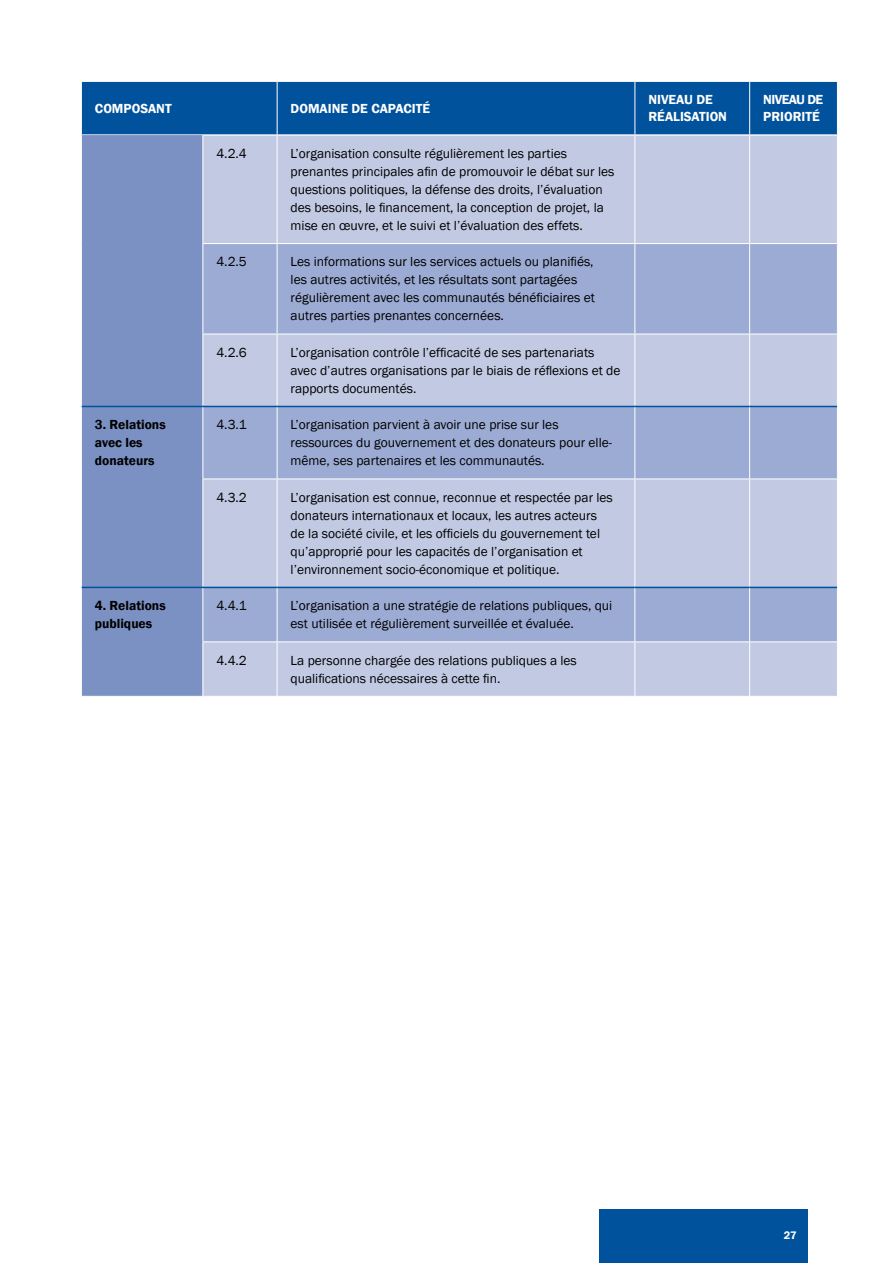
<style>
.page{position:relative;width:893px;height:1263px;background:#fff}
.page>*{position:absolute;margin:0;border:0;box-sizing:border-box;transform-origin:0 0}
.t1{font:13.5px/18px "Franklin Gothic";color:#000}
.t2{font:600 13.5px/18px "Franklin Gothic";color:#000}
.t3{font:600 13.5px/16.5px "Franklin Gothic";color:#fff}
.t4{font:600 13.5px/16.5px "Franklin Gothic";letter-spacing:-.02em;color:#fff}
.t5{font:600 11.25px "Franklin Gothic";color:#fff}
</style>
<div class="page">
<div style="left:600px;top:1209px;width:208px;height:54px;background:#00529c"></div>
<div style="left:82px;top:135px;width:120px;height:561px;background:#7b91c3"></div>
<div style="left:203px;top:136px;width:634px;height:560px;background:#c2cae3"></div>
<svg style="left:203px;top:244px;width:634px;height:397px;background:#adb9da"></svg>
<hr style="left:277px;top:135px;width:1px;height:108px;background:#fff">
<hr style="left:634px;top:135px;width:1px;height:108px;background:#fff">
<hr style="left:749px;top:135px;width:1px;height:108px;background:#fff">
<hr style="left:202px;top:243px;width:75px;height:1px;background:#fff">
<hr style="left:277px;top:244px;width:1px;height:90px;background:#fff">
<hr style="left:277px;top:243px;width:358px;height:1px;background:#fff">
<hr style="left:634px;top:244px;width:1px;height:90px;background:#fff">
<hr style="left:635px;top:243px;width:115px;height:1px;background:#fff">
<hr style="left:749px;top:244px;width:1px;height:90px;background:#fff">
<hr style="left:750px;top:243px;width:88px;height:1px;background:#fff">
<hr style="left:202px;top:334px;width:75px;height:1px;background:#fff">
<hr style="left:277px;top:334px;width:1px;height:72px;background:#fff">
<hr style="left:277px;top:334px;width:358px;height:1px;background:#fff">
<hr style="left:634px;top:334px;width:1px;height:72px;background:#fff">
<hr style="left:635px;top:334px;width:115px;height:1px;background:#fff">
<hr style="left:749px;top:334px;width:1px;height:72px;background:#fff">
<hr style="left:750px;top:334px;width:88px;height:1px;background:#fff">
<hr style="left:82px;top:406px;width:121px;height:1px;background:#00529c">
<hr style="left:203px;top:406px;width:74px;height:1px;background:#00529c">
<hr style="left:277px;top:407px;width:1px;height:72px;background:#fff">
<hr style="left:277px;top:406px;width:358px;height:1px;background:#00529c">
<hr style="left:634px;top:407px;width:1px;height:72px;background:#fff">
<hr style="left:635px;top:406px;width:115px;height:1px;background:#00529c">
<hr style="left:749px;top:407px;width:1px;height:72px;background:#fff">
<hr style="left:750px;top:406px;width:87px;height:1px;background:#00529c">
<hr style="left:202px;top:479px;width:75px;height:1px;background:#fff">
<hr style="left:277px;top:479px;width:1px;height:108px;background:#fff">
<hr style="left:277px;top:479px;width:358px;height:1px;background:#fff">
<hr style="left:634px;top:479px;width:1px;height:108px;background:#fff">
<hr style="left:635px;top:479px;width:115px;height:1px;background:#fff">
<hr style="left:749px;top:479px;width:1px;height:108px;background:#fff">
<hr style="left:750px;top:479px;width:88px;height:1px;background:#fff">
<hr style="left:82px;top:587px;width:121px;height:1px;background:#00529c">
<hr style="left:203px;top:587px;width:74px;height:1px;background:#00529c">
<hr style="left:277px;top:588px;width:1px;height:53px;background:#fff">
<hr style="left:277px;top:587px;width:358px;height:1px;background:#00529c">
<hr style="left:634px;top:588px;width:1px;height:53px;background:#fff">
<hr style="left:635px;top:587px;width:115px;height:1px;background:#00529c">
<hr style="left:749px;top:588px;width:1px;height:53px;background:#fff">
<hr style="left:750px;top:587px;width:87px;height:1px;background:#00529c">
<hr style="left:202px;top:641px;width:75px;height:1px;background:#fff">
<hr style="left:277px;top:642px;width:1px;height:54px;background:#fff">
<hr style="left:277px;top:641px;width:358px;height:1px;background:#fff">
<hr style="left:634px;top:642px;width:1px;height:54px;background:#fff">
<hr style="left:635px;top:641px;width:115px;height:1px;background:#fff">
<hr style="left:749px;top:642px;width:1px;height:54px;background:#fff">
<hr style="left:750px;top:641px;width:88px;height:1px;background:#fff">
<div style="left:82px;top:82px;width:755px;height:52px;background:#00529c"></div>
<hr style="left:277px;top:82px;width:1px;height:52px;background:#fff">
<hr style="left:634px;top:82px;width:1px;height:52px;background:#fff">
<hr style="left:749px;top:82px;width:1px;height:52px;background:#fff">
<p class="t3" style="left:95px;top:100px;width:78px">COMPOSANT</p>
<p class="t3" style="left:291px;top:100px;width:141px">DOMAINE DE CAPACITÉ</p>
<p class="t3" style="left:648px;top:92px;width:80px">NIVEAU DE<br>RÉALISATION</p>
<p class="t4" style="left:763px;top:92px;width:62px">NIVEAU DE<br>PRIORITÉ</p>
<p class="t1" style="left:216px;top:145px;width:32px">4.2.4</p>
<p class="t1" style="left:291px;top:145px;width:325px">L’organisation consulte régulièrement les parties prenantes principales afin de promouvoir le débat sur les questions politiques, la défense des droits, l’évaluation des besoins, le financement, la conception de projet, la mise en œuvre, et le suivi et l’évaluation des effets.</p>
<p class="t1" style="left:216px;top:253px;width:32px">4.2.5</p>
<p class="t1" style="left:291px;top:253px;width:306px">Les informations sur les services actuels ou planifiés, les autres activités, et les résultats sont partagées régulièrement avec les communautés bénéficiaires et autres parties prenantes concernées.</p>
<p class="t1" style="left:216px;top:344px;width:32px">4.2.6</p>
<p class="t1" style="left:291px;top:344px;width:331px">L’organisation contrôle l’efficacité de ses partenariats avec d’autres organisations par le biais de réflexions et de rapports documentés.</p>
<p class="t2" style="left:95px;top:416px;width:72px">3. Relations avec les donateurs</p>
<p class="t1" style="left:216px;top:416px;width:32px">4.3.1</p>
<p class="t1" style="left:291px;top:416px;width:323px">L’organisation parvient à avoir une prise sur les ressources du gouvernement et des donateurs pour elle&shy;même, ses partenaires et les communautés.</p>
<p class="t1" style="left:216px;top:489px;width:32px">4.3.2</p>
<p class="t1" style="left:291px;top:489px;width:324px">L’organisation est connue, reconnue et respectée par les donateurs internationaux et locaux, les autres acteurs de la société civile, et les officiels du gouvernement tel qu’approprié pour les capacités de l’organisation et l’environnement socio-économique et politique.</p>
<p class="t2" style="left:95px;top:597px;width:72px">4. Relations publiques</p>
<p class="t1" style="left:216px;top:597px;width:32px">4.4.1</p>
<p class="t1" style="left:291px;top:597px;width:323px">L’organisation a une stratégie de relations publiques, qui est utilisée et régulièrement surveillée et évaluée.</p>
<p class="t1" style="left:216px;top:651px;width:32px">4.4.2</p>
<p class="t1" style="left:291px;top:651px;width:288px">La personne chargée des relations publiques a les qualifications nécessaires à cette fin.</p>
<p class="t5" style="left:784px;top:1228px;width:14px">27</p>
</div>
